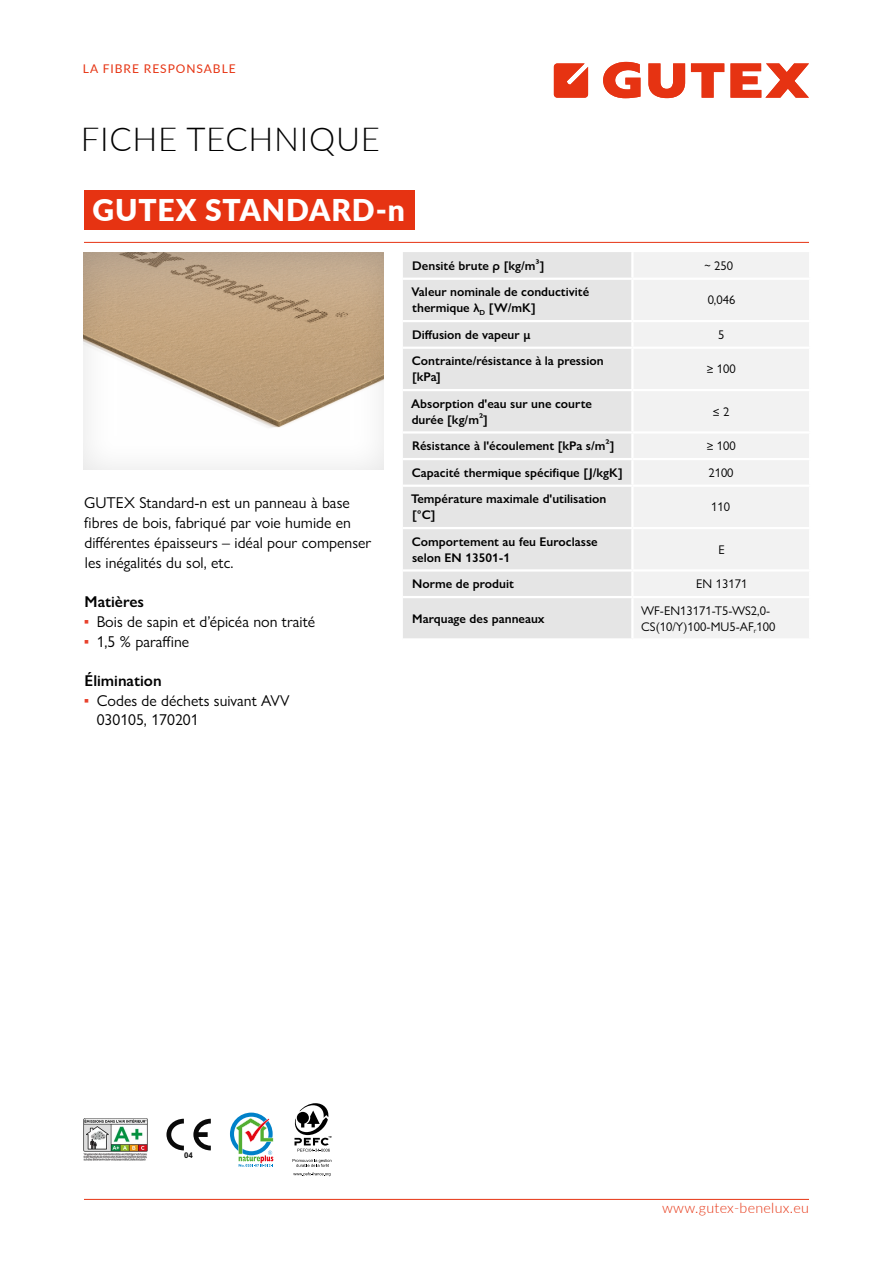
<style>
.page{position:relative;width:893px;height:1263px;background:#fff}
.page>*{position:absolute;margin:0;border:0;box-sizing:border-box;transform-origin:0 0}
.t1{font:300 33px "Lato";letter-spacing:.02em;color:#000}
.t2{font:900 30px "Lato";letter-spacing:.03em;color:#fff}
.t3{font:15.75px/19.6px "Gill Sans Nova";color:#000}
.t4{font:600 15.75px "Gill Sans Nova";color:#000}
.t5{font:300 14.25px "Lato";letter-spacing:.02em;color:#e63312}
.t6{font:600 12.6px/15.8px "Gill Sans Nova";color:#000}
.t7{font:12.6px/15.8px "Gill Sans Nova";color:#000}
.t8{font:12px "Lato";letter-spacing:.08em;color:#e63312}
.t9{font:700 7.95px "Arial";color:#090909}
.s1{color:#e8412c}
</style>
<div class="page">
<svg style="left:83px;top:241px;width:313px;height:229px"></svg>
<img style="left:84px;top:1118px;width:63px;height:43px">
<svg style="left:166px;top:1119px;width:45px;height:31px"></svg>
<svg style="left:230px;top:1112px;width:44px;height:55px"></svg>
<svg style="left:294px;top:1103px;width:37px;height:49px"></svg>
<svg style="left:293px;top:1159px;width:38px;height:17px"></svg>
<div style="left:403px;top:252px;width:228px;height:386px;background:#e5e5e5"></div>
<div style="left:634px;top:252px;width:175px;height:386px;background:#f2f2f2"></div>
<hr style="left:403px;top:278px;width:229px;height:2px;background:#fff">
<hr style="left:632px;top:278px;width:179px;height:2px;background:#fff">
<hr style="left:403px;top:320px;width:229px;height:2px;background:#fff">
<hr style="left:632px;top:320px;width:179px;height:2px;background:#fff">
<hr style="left:403px;top:347px;width:229px;height:2px;background:#fff">
<hr style="left:632px;top:347px;width:179px;height:2px;background:#fff">
<hr style="left:403px;top:389px;width:229px;height:2px;background:#fff">
<hr style="left:632px;top:389px;width:179px;height:2px;background:#fff">
<hr style="left:403px;top:431px;width:229px;height:3px;background:#fff">
<hr style="left:632px;top:431px;width:179px;height:3px;background:#fff">
<hr style="left:403px;top:458px;width:229px;height:2px;background:#fff">
<hr style="left:632px;top:458px;width:179px;height:2px;background:#fff">
<hr style="left:403px;top:485px;width:229px;height:2px;background:#fff">
<hr style="left:632px;top:485px;width:179px;height:2px;background:#fff">
<hr style="left:403px;top:527px;width:229px;height:2px;background:#fff">
<hr style="left:632px;top:527px;width:179px;height:2px;background:#fff">
<hr style="left:403px;top:569px;width:229px;height:3px;background:#fff">
<hr style="left:632px;top:569px;width:179px;height:3px;background:#fff">
<hr style="left:403px;top:596px;width:229px;height:2px;background:#fff">
<hr style="left:632px;top:596px;width:179px;height:2px;background:#fff">
<div style="left:84px;top:191px;width:331px;height:39px;background:#e63312"></div>
<hr style="left:84px;top:242px;width:725px;height:1px;background:#e63312">
<hr style="left:84px;top:1199px;width:725px;height:1px;background:#e63312">
<svg style="left:554px;top:63px;width:34px;height:35px"></svg>
<svg style="left:730px;top:63px;width:79px;height:35px"></svg>
<svg style="left:691px;top:63px;width:33px;height:35px"></svg>
<svg style="left:648px;top:63px;width:37px;height:35px"></svg>
<svg style="left:603px;top:62px;width:37px;height:36px"></svg>
<p class="t8" style="left:83px;top:60px;width:154px">LA FIBRE RESPONSABLE</p>
<h1 class="t1" style="left:81px;top:116px;width:301px">FICHE TECHNIQUE</h1>
<h2 class="t2" style="left:92px;top:188px;width:314px">GUTEX STANDARD-n</h2>
<p class="t3" style="left:84px;top:493px;width:289px">GUTEX Standard-n est un panneau à base fibres de bois, fabriqué par voie humide en différentes épaisseurs – idéal pour compenser les inégalités du sol, etc.</p>
<p class="t4" style="left:85px;top:592px;width:61px">Matières</p>
<p class="t3" style="left:84px;top:611px;width:233px"><span class="s1">▪</span> Bois de sapin et d’épicéa non traité</p>
<p class="t3" style="left:84px;top:631px;width:107px"><span class="s1">▪</span> 1,5 % paraffine</p>
<p class="t4" style="left:85px;top:671px;width:79px">Élimination</p>
<p class="t3" style="left:97px;top:690px;width:194px;text-indent:-13px"><span class="s1">▪</span> Codes de déchets suivant AVV<br>030105, 170201</p>
<p class="t6" style="left:412px;top:258px;width:134px">Densité brute ρ [kg/m³]</p>
<p class="t7" style="left:704px;top:257px;width:30px">~ 250</p>
<p class="t6" style="left:411px;top:284px;width:179px">Valeur nominale de conductivité thermique λ<sub>D</sub> [W/mK]</p>
<p class="t7" style="left:708px;top:292px;width:29px">0,046</p>
<p class="t6" style="left:412px;top:326px;width:120px">Diffusion de vapeur µ</p>
<p class="t7" style="left:718px;top:326px;width:8px">5</p>
<p class="t6" style="left:412px;top:353px;width:193px">Contrainte/résistance à la pression [kPa]</p>
<p class="t7" style="left:707px;top:361px;width:31px">≥ 100</p>
<p class="t6" style="left:411px;top:395px;width:182px">Absorption d'eau sur une courte durée [kg/m²]</p>
<p class="t7" style="left:713px;top:403px;width:18px">≤ 2</p>
<p class="t6" style="left:412px;top:438px;width:204px">Résistance à l'écoulement [kPa s/m²]</p>
<p class="t7" style="left:707px;top:438px;width:31px">≥ 100</p>
<p class="t6" style="left:412px;top:464px;width:212px">Capacité thermique spécifique [J/kgK]</p>
<p class="t7" style="left:708px;top:464px;width:27px">2100</p>
<p class="t6" style="left:411px;top:491px;width:197px">Température maximale d'utilisation [°C]</p>
<p class="t7" style="left:711px;top:499px;width:20px">110</p>
<p class="t6" style="left:412px;top:533px;width:187px">Comportement au feu Euroclasse selon EN 13501-1</p>
<p class="t7" style="left:718px;top:541px;width:8px">E</p>
<p class="t6" style="left:412px;top:576px;width:103px">Norme de produit</p>
<p class="t7" style="left:696px;top:576px;width:53px">EN 13171</p>
<p class="t6" style="left:412px;top:610px;width:134px">Marquage des panneaux</p>
<p class="t7" style="left:641px;top:602px;width:136px">WF-EN13171-T5-WS2,0-<br>CS(10/Y)100-MU5-AF<sub>r</sub>100</p>
<p class="t9" style="left:184px;top:1149px;width:10px">04</p>
<p class="t5" style="left:662px;top:1198px;width:148px">www.gutex-benelux.eu</p>
</div>
